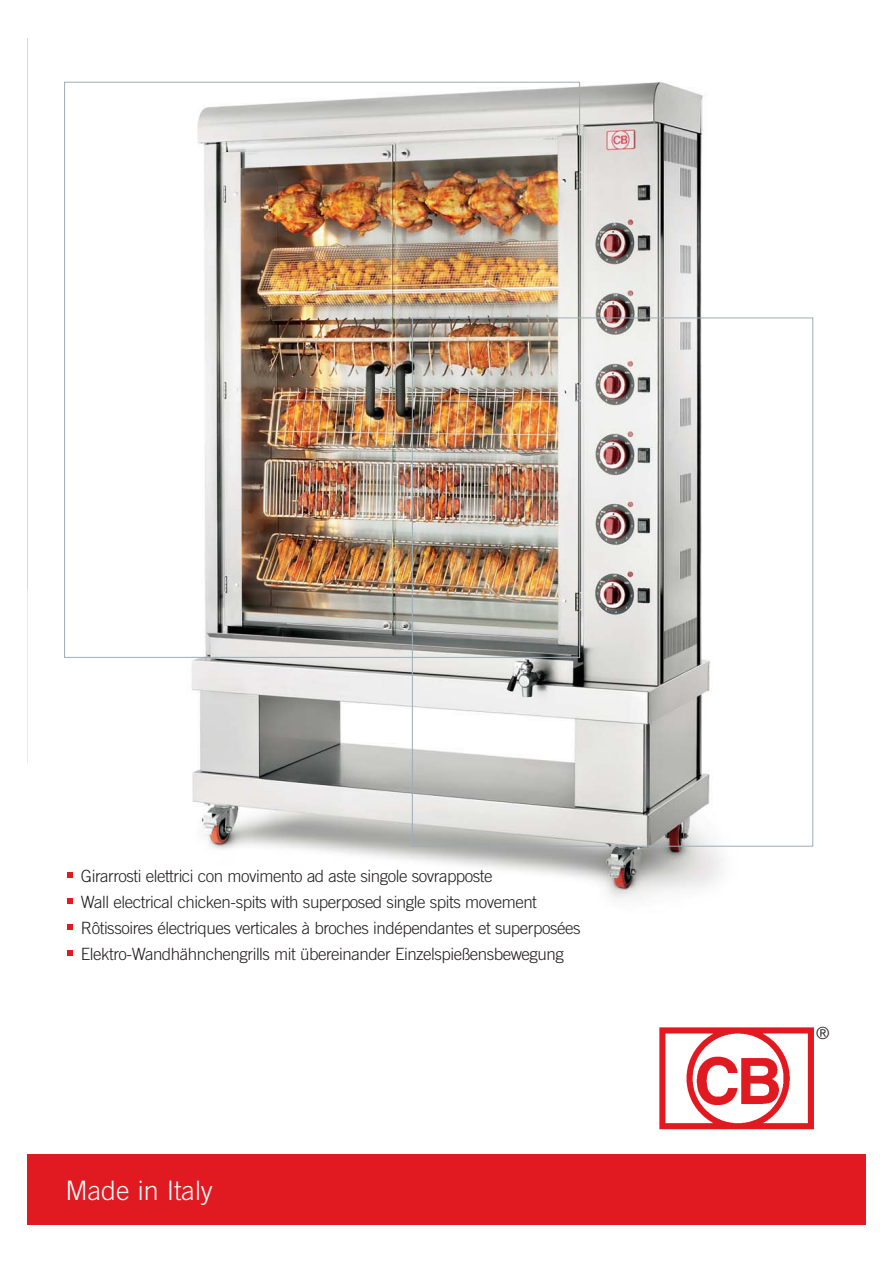
<style>
.page{position:relative;width:893px;height:1263px;background:#fff}
.page>*{position:absolute;margin:0;border:0;box-sizing:border-box;transform-origin:0 0}
.t1{font:300 26.85px "Trade Gothic LT Std";color:#fff}
.t2{font:300 16.95px/26px "Trade Gothic LT Std";letter-spacing:-.03em;color:#231f20}
.t3{font:300 16.65px "Trade Gothic LT Std";color:#231f20}
</style>
<div class="page">
<img style="left:143px;top:81px;width:580px;height:818px">
<hr style="left:27px;top:38px;width:1px;height:724px;background:#d2dadf">
<hr style="left:27px;top:590px;width:1px;height:172px;background:#e6ebee">
<div style="left:28px;top:1155px;width:837px;height:70px;background:#e11a22"></div>
<svg style="left:67px;top:873px;width:5px;height:5px"></svg>
<svg style="left:67px;top:899px;width:5px;height:5px"></svg>
<svg style="left:67px;top:925px;width:5px;height:5px"></svg>
<svg style="left:67px;top:950px;width:5px;height:5px"></svg>
<img style="left:64px;top:82px;width:749px;height:765px">
<img style="left:659px;top:1027px;width:155px;height:103px">
<p class="t2" style="left:81px;top:865px;width:501px">Girarrosti elettrici con movimento ad aste singole sovrapposte<br>Wall electrical chicken-spits with superposed single spits movement Rôtissoires électriques verticales à broches indépendantes et superposées Elektro-Wandhähnchengrills mit übereinander Einzelspießensbewegung</p>
<h1 class="t1" style="left:65px;top:1180px;width:149px">Made in Italy</h1>
<p class="t3" style="left:816px;top:1027px;width:15px">®</p>
</div>
